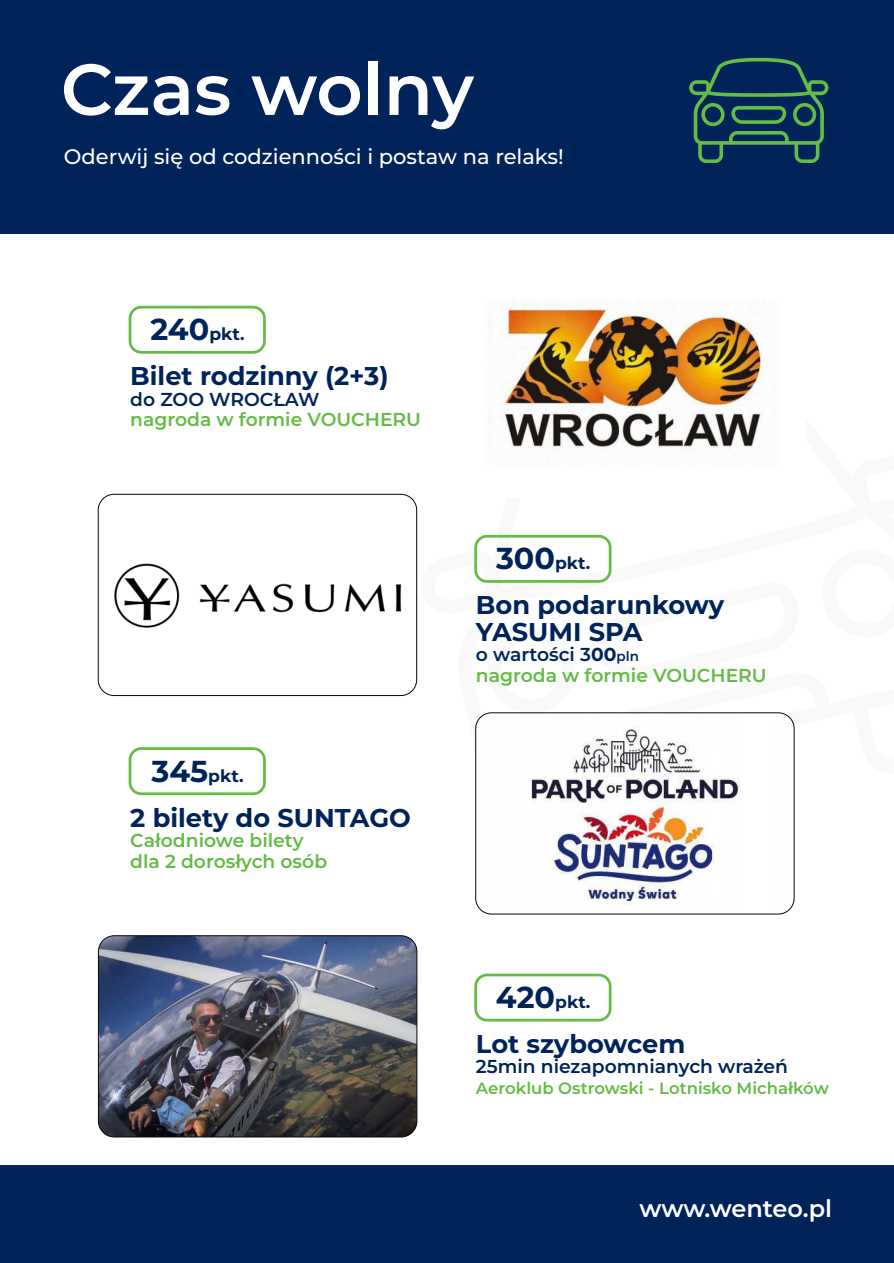
<style>
.page{position:relative;width:894px;height:1263px;background:#fff}
.page>*{position:absolute;margin:0;border:0;box-sizing:border-box;transform-origin:0 0}
.t1{font:600 72px "Montserrat";color:#fff}
.t2{font:700 25.65px/26.5px "Montserrat";color:#002359}
.t3{font:600 24px "Montserrat";letter-spacing:-.005em;color:#fff}
.t4{font:500 21px "Montserrat";color:#fff}
.t5{font:600 18.75px/20.5px "Montserrat";color:#63bc46}
.t6{font:600 18.75px "Montserrat";color:#002359}
.t7{font:700 17.1px "Montserrat";color:#002359}
.t8{font:600 16.5px "Montserrat";color:#63bc46}
.s1{font-size:30.3px}
.s2{color:#002359}
.s3{font-weight:700;color:#002359}
.s4{font-size:13.5px;color:#002359}
</style>
<div class="page">
<div style="left:0;top:0;width:893px;height:233px;background:#002359"></div>
<img style="left:500px;top:304px;width:262px;height:143px">
<svg style="left:689px;top:58px;width:139px;height:105px"></svg>
<div style="left:0;top:1165px;width:893px;height:98px;background:#002359"></div>
<div style="left:129px;top:747px;width:137px;height:48px;border:3px solid #63bc46;border-radius:11px"></div>
<div style="left:129px;top:306px;width:137px;height:48px;border:3px solid #63bc46;border-radius:11px"></div>
<div style="left:474px;top:535px;width:137px;height:48px;border:3px solid #63bc46;border-radius:11px"></div>
<div style="left:474px;top:974px;width:137px;height:47px;border:3px solid #63bc46;border-radius:11px"></div>
<img style="left:476px;top:713px;width:317px;height:201px;border-radius:16px">
<div style="left:475px;top:713px;width:319px;height:201px;border:1px solid #080704;border-radius:16px"></div>
<img style="left:114px;top:563px;width:287px;height:65px">
<div style="left:98px;top:494px;width:318px;height:202px;border:1px solid #080704;border-radius:16px"></div>
<img style="left:98px;top:936px;width:319px;height:201px;border-radius:16px">
<div style="left:98px;top:935px;width:319px;height:202px;border:1px solid #080704;border-radius:16px"></div>
<h1 class="t1" style="left:61px;top:45px;width:414px">Czas wolny</h1>
<p class="t4" style="left:64px;top:144px;width:501px">Oderwij się od codzienności i postaw na relaks!</p>
<p class="t7" style="left:150px;top:324px;width:96px"><span class="s1">240</span>pkt.</p>
<h2 class="t2" style="left:130px;top:363px;width:260px">Bilet rodzinny (2+3)</h2>
<p class="t6" style="left:130px;top:387px;width:191px">do ZOO WROCŁAW</p>
<p class="t5" style="left:130px;top:409px;width:292px">nagroda w formie VOUCHERU</p>
<p class="t7" style="left:151px;top:765px;width:93px"><span class="s1">345</span>pkt.</p>
<h2 class="t2" style="left:130px;top:804px;width:282px">2 bilety do SUNTAGO</h2>
<p class="t5" style="left:130px;top:830px;width:198px">Całodniowe bilety dla 2 dorosłych osób</p>
<p class="t7" style="left:496px;top:553px;width:96px"><span class="s1">300</span>pkt.</p>
<h2 class="t2" style="left:475px;top:592px;width:249px">Bon podarunkowy<br>YASUMI SPA</h2>
<p class="t5" style="left:475px;top:644px;width:292px"><span class="s2">o wartości 3</span><span class="s3">00</span><span class="s4">pln<br></span>nagroda w formie VOUCHERU</p>
<p class="t7" style="left:495px;top:992px;width:96px"><span class="s1">420</span>pkt.</p>
<h2 class="t2" style="left:475px;top:1030px;width:211px">Lot szybowcem</h2>
<p class="t6" style="left:475px;top:1055px;width:313px">25min niezapomnianych wrażeń</p>
<p class="t8" style="left:475px;top:1078px;width:354px">Aeroklub Ostrowski - Lotnisko Michałków</p>
<p class="t3" style="left:639px;top:1194px;width:194px">www.wenteo.pl</p>
</div>
